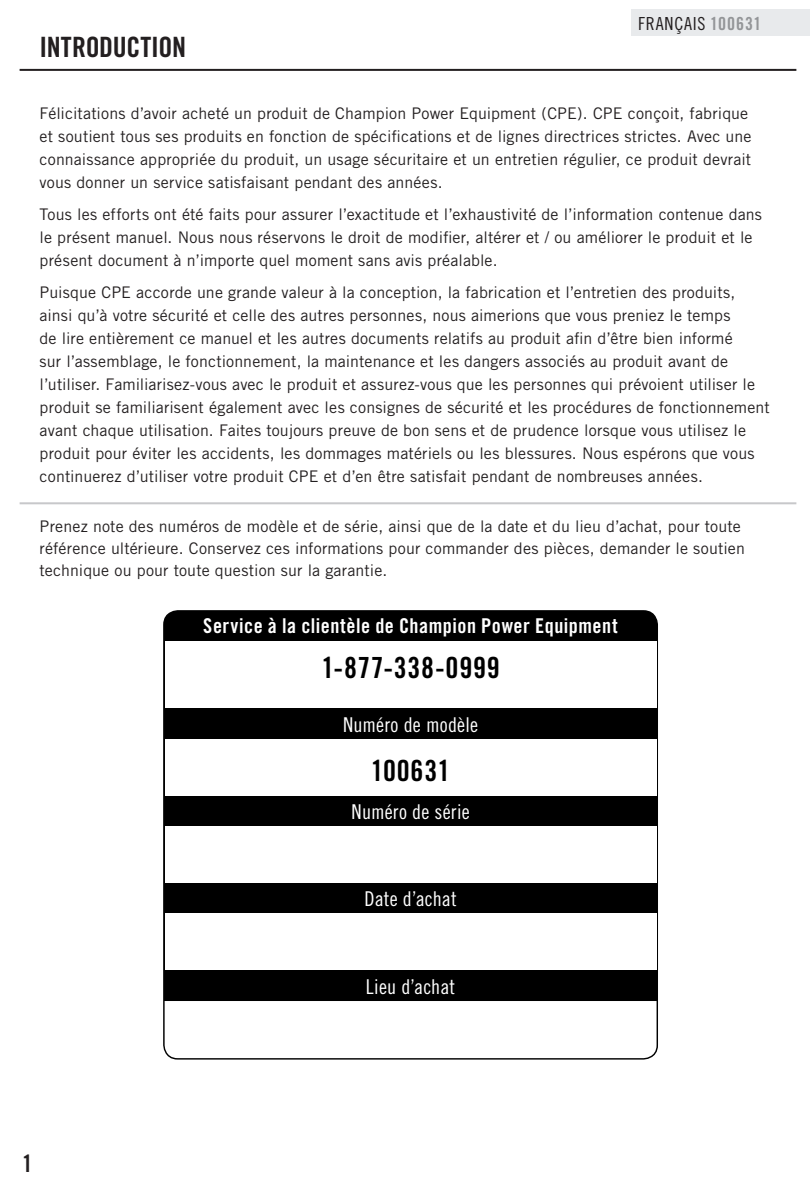
<style>
.page{position:relative;width:810px;height:1188px;background:#fff}
.page>*{position:absolute;margin:0;border:0;box-sizing:border-box;transform-origin:0 0}
.t1{font:29.2px "Trade Gothic Bold Cond Twenty";letter-spacing:.025em;color:#000}
.t2{font:28px "Trade Gothic Bold Cond Twenty";letter-spacing:-.015em;color:#231f20}
.t3{font:24px "Trade Gothic Bold Cond Twenty";color:#231f20}
.t4{font:20.4px "Trade Gothic Cond Eighteen";letter-spacing:.01em;color:#fff}
.t5{font:20.4px "Trade Gothic Bold Cond Twenty";letter-spacing:.025em;color:#fff}
.t6{font:18px "Trade Gothic Cond Eighteen";letter-spacing:.045em;color:#231f20}
.t7{font:16px/23px "Trade Gothic";letter-spacing:.01em;color:#231f20}
.s1{font-family:"Trade Gothic Bold Cond Twenty";color:#939598}
</style>
<div class="page">
<hr style="left:20px;top:69px;width:776px;height:2px;background:#231f20">
<div style="left:632px;top:10px;width:178px;height:26px;background:#e8eaec"></div>
<div style="left:164px;top:611px;width:493px;height:448px;background:#000;border-radius:14px"></div>
<div style="left:165px;top:641px;width:492px;height:67px;background:#fff"></div>
<div style="left:165px;top:739px;width:492px;height:56px;background:#fff"></div>
<div style="left:165px;top:826px;width:492px;height:57px;background:#fff"></div>
<div style="left:165px;top:914px;width:492px;height:56px;background:#fff"></div>
<div style="left:165px;top:1001px;width:492px;height:57px;background:#fff"></div>
<hr style="left:20px;top:502px;width:776px;height:2px;background:#c7c8ca">
<h2 class="t2" style="left:40px;top:30px;width:148px">INTRODUCTION</h2>
<p class="t6" style="left:638px;top:13px;width:125px">FRANÇAIS <span class="s1">100631</span></p>
<p class="t7" style="left:40px;top:102px;width:714px">Félicitations d’avoir acheté un produit de Champion Power Equipment (CPE). CPE conçoit, fabrique et soutient tous ses produits en fonction de spécifications et de lignes directrices strictes. Avec une connaissance appropriée du produit, un usage sécuritaire et un entretien régulier, ce produit devrait vous donner un service satisfaisant pendant des années.</p>
<p class="t7" style="left:40px;top:203px;width:724px">Tous les efforts ont été faits pour assurer l’exactitude et l’exhaustivité de l’information contenue dans le présent manuel. Nous nous réservons le droit de modifier, altérer et / ou améliorer le produit et le présent document à n’importe quel moment sans avis préalable.</p>
<p class="t7" style="left:40px;top:281px;width:732px">Puisque CPE accorde une grande valeur à la conception, la fabrication et l’entretien des produits, ainsi qu’à votre sécurité et celle des autres personnes, nous aimerions que vous preniez le temps<br>de lire entièrement ce manuel et les autres documents relatifs au produit afin d’être bien informé<br>sur l’assemblage, le fonctionnement, la maintenance et les dangers associés au produit avant de l’utiliser. Familiarisez-vous avec le produit et assurez-vous que les personnes qui prévoient utiliser le produit se familiarisent également avec les consignes de sécurité et les procédures de fonctionnement avant chaque utilisation. Faites toujours preuve de bon sens et de prudence lorsque vous utilisez le produit pour éviter les accidents, les dommages matériels ou les blessures. Nous espérons que vous continuerez d’utiliser votre produit CPE et d’en être satisfait pendant de nombreuses années.</p>
<p class="t7" style="left:40px;top:515px;width:707px;line-height:22px">Prenez note des numéros de modèle et de série, ainsi que de la date et du lieu d’achat, pour toute référence ultérieure. Conservez ces informations pour commander des pièces, demander le soutien technique ou pour toute question sur la garantie.</p>
<p class="t5" style="left:203px;top:613px;width:416px">Service à la clientèle de Champion Power Equipment</p>
<h1 class="t1" style="left:321px;top:649px;width:180px">1-877-338-0999</h1>
<p class="t4" style="left:343px;top:713px;width:137px">Numéro de modèle</p>
<h1 class="t1" style="left:371px;top:752px;width:81px">100631</h1>
<p class="t4" style="left:352px;top:799px;width:120px">Numéro de série</p>
<p class="t4" style="left:364px;top:887px;width:94px">Date d’achat</p>
<p class="t4" style="left:366px;top:974px;width:91px">Lieu d’achat</p>
<h3 class="t3" style="left:22px;top:1149px;width:12px">1</h3>
</div>
